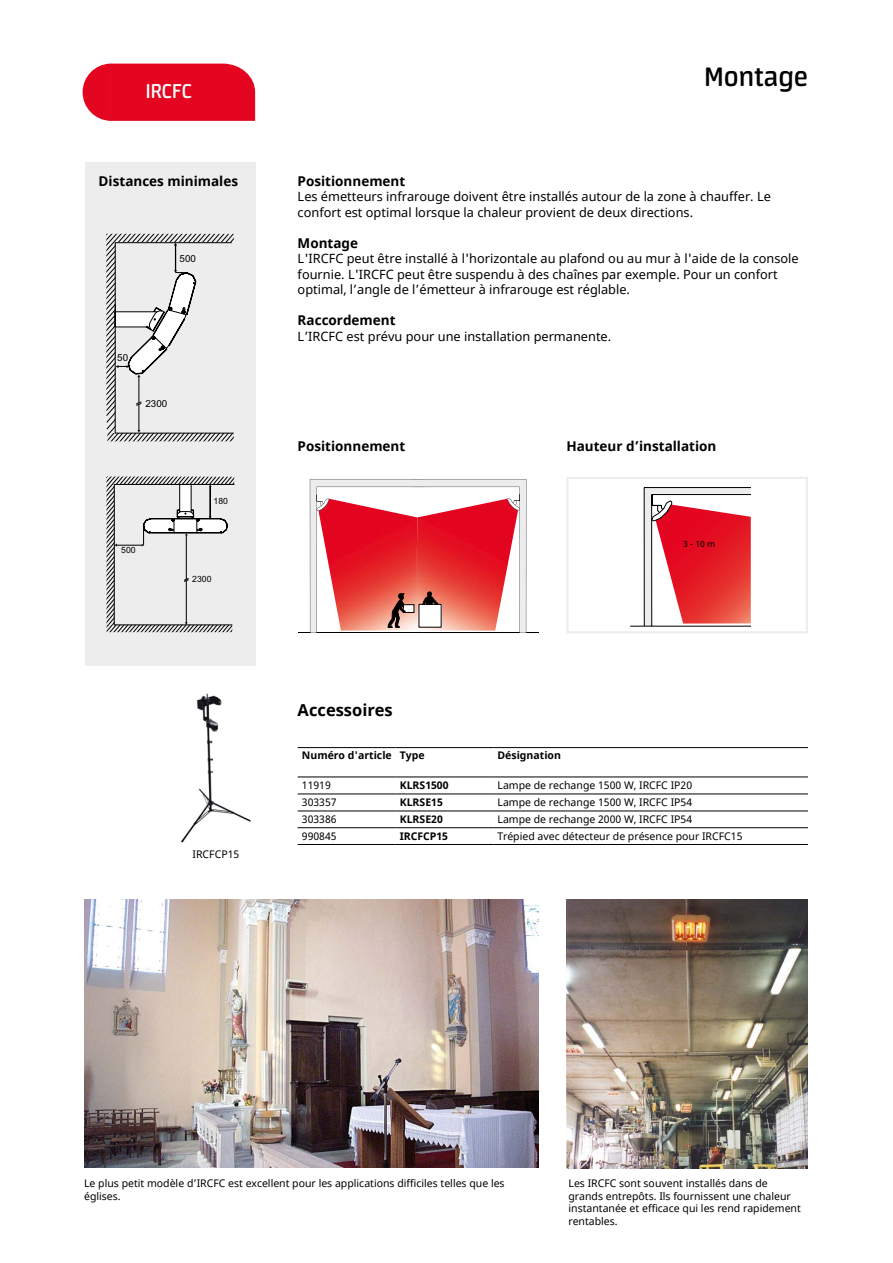
<style>
.page{position:relative;width:893px;height:1263px;background:#fff}
.page>*{position:absolute;margin:0;border:0;box-sizing:border-box;transform-origin:0 0}
.t1{font:600 30px "Neuron";color:#000}
.t2{font:600 22.5px "Neuron";color:#fff}
.t3{font:700 16.5px "Noto Sans";color:#000}
.t4{font:700 13.5px "Noto Sans";color:#000}
.t5{font:12.75px/15.3px "Noto Sans";color:#000}
.t6{font:10.5px/12.6px "Noto Sans";color:#000}
.t7{font:700 10.5px "Noto Sans";color:#000}
.t8{font:9.75px "Arial";color:#000}
.t9{font:8.7px "Noto Sans";color:#000}
.t10{font:8.55px "Arial";color:#000}
</style>
<div class="page">
<img style="left:566px;top:899px;width:242px;height:270px">
<img style="left:84px;top:899px;width:454px;height:268px">
<div style="left:85px;top:162px;width:170px;height:503px;background:#ededed"></div>
<svg style="left:83px;top:64px;width:172px;height:57px;background:#e5122c"></svg>
<svg style="left:298px;top:479px;width:240px;height:154px"></svg>
<div style="left:566px;top:477px;width:242px;height:156px;border:2px solid #ededed"></div>
<svg style="left:630px;top:487px;width:121px;height:140px"></svg>
<svg style="left:106px;top:234px;width:128px;height:207px"></svg>
<svg style="left:107px;top:476px;width:128px;height:156px"></svg>
<img style="left:181px;top:693px;width:70px;height:150px">
<hr style="left:298px;top:747px;width:97px;height:1px;background:#000">
<hr style="left:395px;top:747px;width:98px;height:1px;background:#000">
<hr style="left:493px;top:747px;width:315px;height:1px;background:#000">
<hr style="left:298px;top:777px;width:97px;height:1px;background:#000">
<hr style="left:395px;top:777px;width:98px;height:1px;background:#000">
<hr style="left:493px;top:777px;width:315px;height:1px;background:#000">
<hr style="left:298px;top:794px;width:97px;height:1px;background:#000">
<hr style="left:395px;top:794px;width:98px;height:1px;background:#000">
<hr style="left:493px;top:794px;width:315px;height:1px;background:#000">
<hr style="left:298px;top:811px;width:97px;height:1px;background:#000">
<hr style="left:395px;top:811px;width:98px;height:1px;background:#000">
<hr style="left:493px;top:811px;width:315px;height:1px;background:#000">
<hr style="left:298px;top:827px;width:97px;height:1px;background:#000">
<hr style="left:395px;top:827px;width:98px;height:1px;background:#000">
<hr style="left:493px;top:827px;width:315px;height:1px;background:#000">
<hr style="left:298px;top:844px;width:97px;height:1px;background:#000">
<hr style="left:395px;top:844px;width:98px;height:1px;background:#000">
<hr style="left:493px;top:844px;width:315px;height:1px;background:#000">
<h2 class="t2" style="left:146px;top:79px;width:47px">IRCFC</h2>
<p class="t4" style="left:99px;top:171px;width:141px">Distances minimales</p>
<p class="t8" style="left:180px;top:252px;width:18px">500</p>
<p class="t8" style="left:117px;top:350px;width:12px">50</p>
<p class="t8" style="left:145px;top:397px;width:23px">2300</p>
<p class="t10" style="left:121px;top:544px;width:16px">500</p>
<p class="t10" style="left:214px;top:495px;width:16px">180</p>
<p class="t10" style="left:192px;top:573px;width:21px">2300</p>
<p class="t6" style="left:193px;top:848px;width:48px">IRCFCP15</p>
<h1 class="t1" style="left:704px;top:60px;width:105px">Montage</h1>
<p class="t4" style="left:298px;top:171px;width:109px">Positionnement</p>
<p class="t5" style="left:298px;top:189px;width:475px">Les émetteurs infrarouge doivent être installés autour de la zone à chauffer. Le confort est optimal lorsque la chaleur provient de deux directions.</p>
<p class="t4" style="left:298px;top:234px;width:62px">Montage</p>
<p class="t5" style="left:298px;top:252px;width:503px">L'IRCFC peut être installé à l'horizontale au plafond ou au mur à l'aide de la console fournie. L'IRCFC peut être suspendu à des chaînes par exemple. Pour un confort optimal, l’angle de l’émetteur à infrarouge est réglable.</p>
<p class="t4" style="left:298px;top:311px;width:99px">Raccordement</p>
<p class="t5" style="left:298px;top:329px;width:315px">L’IRCFC est prévu pour une installation permanente.</p>
<p class="t4" style="left:298px;top:436px;width:109px">Positionnement</p>
<h3 class="t3" style="left:298px;top:698px;width:97px">Accessoires</h3>
<p class="t4" style="left:566px;top:436px;width:152px">Hauteur d’installation</p>
<p class="t9" style="left:683px;top:538px;width:33px">3 - 10 m</p>
<p class="t7" style="left:302px;top:748px;width:124px">Numéro d'article Type</p>
<p class="t7" style="left:497px;top:748px;width:65px">Désignation</p>
<p class="t6" style="left:302px;top:779px;width:30px">11919</p>
<p class="t7" style="left:400px;top:778px;width:50px">KLRS1500</p>
<p class="t6" style="left:497px;top:779px;width:196px">Lampe de rechange 1500 W, IRCFC IP20</p>
<p class="t6" style="left:302px;top:796px;width:36px">303357</p>
<p class="t7" style="left:400px;top:795px;width:45px">KLRSE15</p>
<p class="t6" style="left:497px;top:796px;width:196px">Lampe de rechange 1500 W, IRCFC IP54</p>
<p class="t6" style="left:302px;top:813px;width:36px">303386</p>
<p class="t7" style="left:400px;top:812px;width:45px">KLRSE20</p>
<p class="t6" style="left:497px;top:813px;width:196px">Lampe de rechange 2000 W, IRCFC IP54</p>
<p class="t6" style="left:302px;top:830px;width:36px">990845</p>
<p class="t7" style="left:400px;top:828px;width:50px">IRCFCP15</p>
<p class="t6" style="left:497px;top:830px;width:246px">Trépied avec détecteur de présence pour IRCFC15</p>
<p class="t6" style="left:84px;top:1177px;width:422px">Le plus petit modèle d’IRCFC est excellent pour les applications difficiles telles que les églises.</p>
<p class="t6" style="left:568px;top:1177px;width:234px">Les IRCFC sont souvent installés dans de grands entrepôts. Ils fournissent une chaleur instantanée et efficace qui les rend rapidement rentables.</p>
</div>
